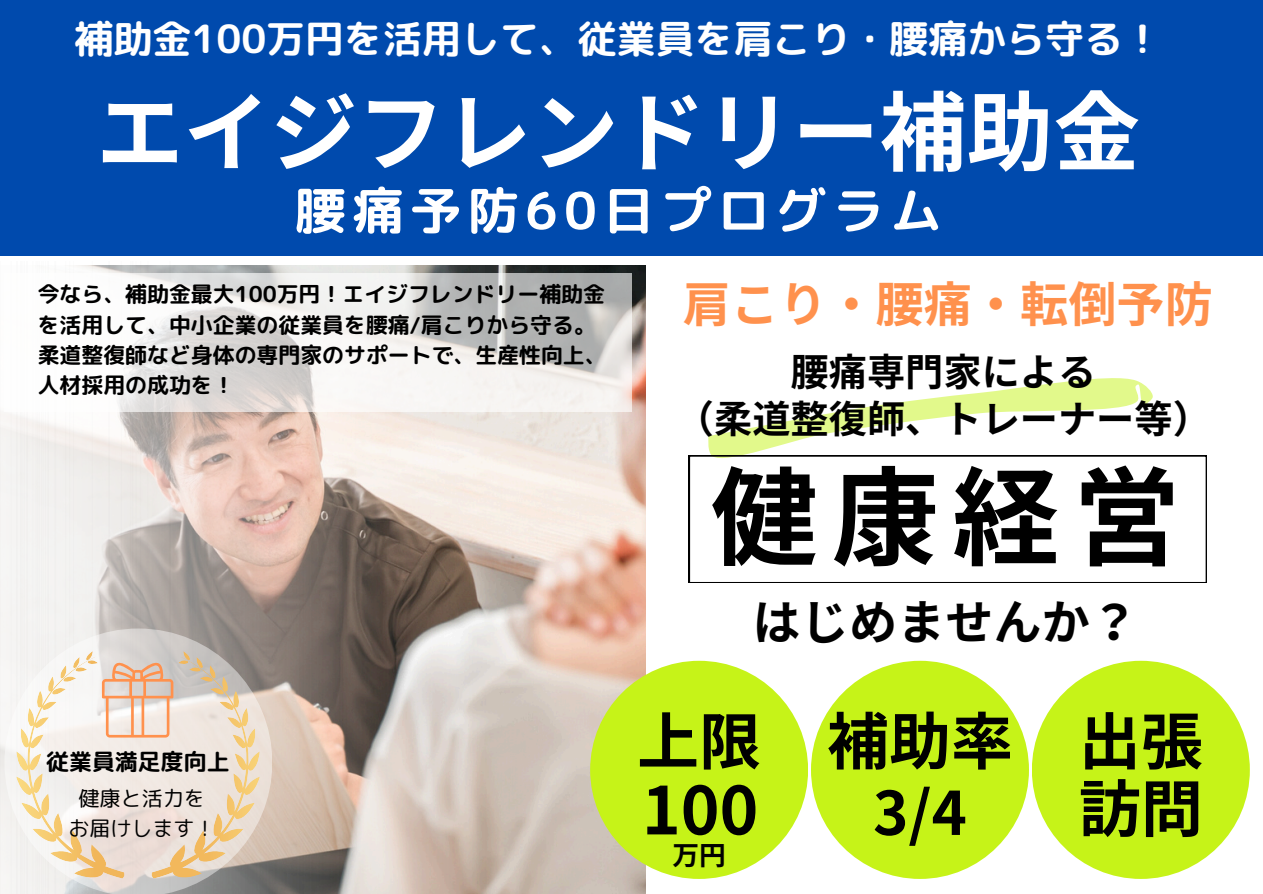
<style>
.page{position:relative;width:1263px;height:894px;background:#fff}
.page>*{position:absolute;margin:0;border:0;box-sizing:border-box;transform-origin:0 0}
.t1{font:700 107.4px "Noto Sans JP";color:#000}
.t2{font:700 87px "Noto Sans JP";color:#fff}
.t3{font:700 65.85px "Noto Sans JP";color:#000}
.t4{font:700 62.1px "Noto Sans JP";color:#000}
.t5{font:700 59.85px "Noto Sans JP";color:#000}
.t6{font:51px "rounded mplus 1 p bold";letter-spacing:.125em;color:#fff}
.t7{font:700 48.15px "Noto Sans JP";color:#ff914d}
.t8{font:700 48.15px "Noto Sans JP";color:#000}
.t9{font:39px "rounded mplus 1 p bold";color:#fff}
.t10{font:700 38.25px/47.2px "Noto Sans JP";color:#000;text-align:center}
.t11{font:700 26.7px "Noto Sans JP";color:#000}
.t12{font:22.95px "rounded mplus 1 p bold";color:#000}
.t13{font:21.9px/30.3px "rounded mplus 1 p bold";color:#000}
.t14{font:21px/29.4px "rounded mplus 1 p regular";color:#000;text-align:center}
</style>
<div class="page">
<div style="left:0;top:0;width:1263px;height:255px;background:#004aad"></div>
<img style="left:484px;top:265px;width:162px;height:628px">
<img style="left:0;top:265px;width:484px;height:628px">
<svg style="left:4px;top:628px;width:268px;height:265px"></svg>
<svg style="left:16px;top:650px;width:244px;height:228px"></svg>
<svg style="left:708px;top:378px;width:445px;height:77px"></svg>
<svg style="left:689px;top:455px;width:517px;height:127px"></svg>
<div style="left:590px;top:660px;width:218px;height:218px;background:#c6f318;border-radius:50%"></div>
<div style="left:811px;top:660px;width:218px;height:218px;background:#c6f318;border-radius:50%"></div>
<div style="left:1032px;top:660px;width:218px;height:218px;background:#c6f318;border-radius:50%"></div>
<svg style="left:4px;top:273px;width:627px;height:138px"></svg>
<p class="t9" style="left:75px;top:11px;width:1089px">補助金100万円を活用して、従業員を肩こり・腰痛から守る！</p>
<h6 class="t2" style="left:96px;top:63px;width:1041px">エイジフレンドリー補助金</h6>
<p class="t6" style="left:295px;top:174px;width:648px">腰痛予防60日プログラム</p>
<p class="t13" style="left:38px;top:279px;width:569px">今なら、補助金最大100万円！エイジフレンドリー補助金を活用して、中小企業の従業員を腰痛/肩こりから守る。</p>
<h5 class="t13" style="left:38px;top:339px;width:571px">柔道整復師など身体の専門家のサポートで、生産性向上、人材採用の成功を！</h5>
<h2 class="t12" style="left:46px;top:744px;width:185px">従業員満足度向上</h2>
<h4 class="t14" style="left:68px;top:783px;width:149px">健康と活力をお届けします！</h4>
<p class="t7" style="left:683px;top:265px;width:532px">肩こり・腰痛・転倒予防</p>
<p class="t10" style="left:676px;top:346px;width:537px">腰痛専門家による<br>（柔道整復師、トレーナー等）</p>
<p class="t1" style="left:711px;top:432px;width:471px">健康経営</p>
<p class="t8" style="left:753px;top:583px;width:387px">はじめませんか？</p>
<h4 class="t4" style="left:637px;top:692px;width:126px">上限</h4>
<h5 class="t4" style="left:827px;top:692px;width:188px">補助率</h5>
<h1 class="t4" style="left:1079px;top:691px;width:126px">出張</h1>
<h4 class="t3" style="left:642px;top:757px;width:118px">100</h4>
<h3 class="t5" style="left:873px;top:765px;width:95px">3/4</h3>
<h1 class="t4" style="left:1079px;top:759px;width:126px">訪問</h1>
<h3 class="t11" style="left:672px;top:833px;width:55px">万円</h3>
</div>
